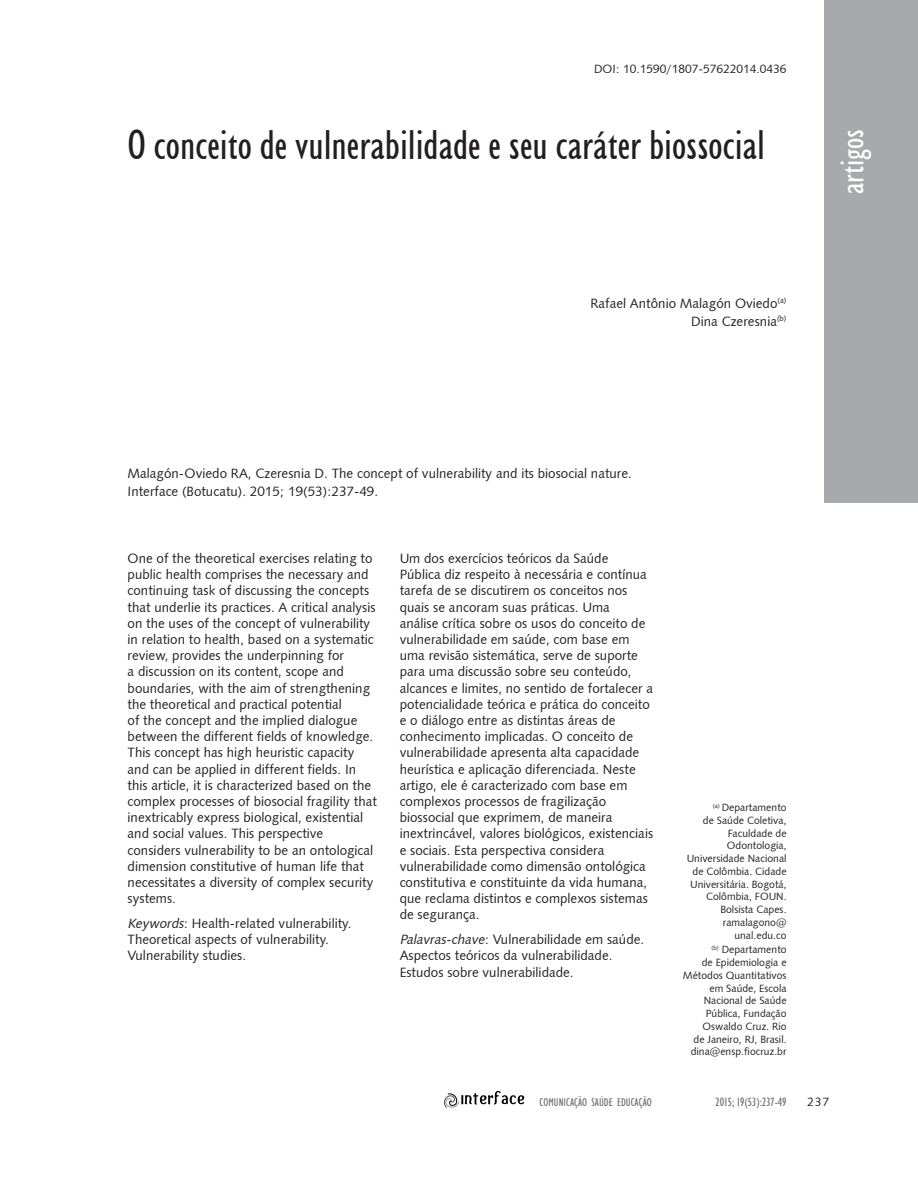
<style>
.page{position:relative;width:918px;height:1188px;background:#fff}
.page>*{position:absolute;margin:0;border:0;box-sizing:border-box;transform-origin:0 0}
.t1{font:condensed 42px "Humanist 521 BT";color:#231f20}
.t2{font:condensed 33px "Humanist 521 BT";color:#fff}
.t3{font:13.5px/16.2px "Humanist 531 BT Roman A";color:#231f20}
.t4{font:12px "Humanist 531 BT Roman A";color:#231f20}
.t5{font:condensed 12px "Humanist 521 BT";color:#6c6d70}
.t6{font:condensed 11.25px "Humanist 521 BT";color:#6c6d70}
.t7{font:10.5px/12.8px "Humanist 531 BT Roman A";color:#231f20;text-align:right}
.s1{font-style:italic}
</style>
<div class="page">
<div style="left:825px;top:0;width:93px;height:502px;background:#a8a9ad"></div>
<img style="left:445px;top:1091px;width:80px;height:17px">
<p class="t4" style="left:594px;top:62px;width:194px">DOI: 10.1590/1807-57622014.0436</p>
<h1 class="t1" style="left:128px;top:121px;width:639px">O conceito de vulnerabilidade e seu caráter biossocial</h1>
<p class="t3" style="left:590px;top:294px;width:198px;line-height:18px;text-align:right">Rafael Antônio Malagón Oviedo<sup>(a)<br></sup>Dina Czeresnia<sup>(b)</sup></p>
<h2 class="t2" style="left:833px;top:194px;width:67px;rotate:-90deg">artigos</h2>
<p class="t3" style="left:128px;top:464px;width:506px;line-height:18px">Malagón-Oviedo RA, Czeresnia D. The concept of vulnerability and its biosocial nature.<br>Interface (Botucatu). 2015; 19(53):237-49.</p>
<p class="t3" style="left:128px;top:550px;width:251px">One of the theoretical exercises relating to public health comprises the necessary and continuing task of discussing the concepts that underlie its practices. A critical analysis on the uses of the concept of vulnerability in relation to health, based on a systematic review, provides the underpinning for<br>a discussion on its content, scope and boundaries, with the aim of strengthening the theoretical and practical potential<br>of the concept and the implied dialogue between the different fields of knowledge.<br>This concept has high heuristic capacity and can be applied in different fields. In this article, it is characterized based on the complex processes of biosocial fragility that inextricably express biological, existential and social values. This perspective considers vulnerability to be an ontological dimension constitutive of human life that necessitates a diversity of complex security systems.</p>
<p class="t3" style="left:128px;top:915px;width:225px"><span class="s1">Keywords</span>: Health-related vulnerability.<br>Theoretical aspects of vulnerability.<br>Vulnerability studies.</p>
<p class="t3" style="left:400px;top:550px;width:255px">Um dos exercícios teóricos da Saúde<br>Pública diz respeito à necessária e contínua tarefa de se discutirem os conceitos nos quais se ancoram suas práticas. Uma<br>análise crítica sobre os usos do conceito de vulnerabilidade em saúde, com base em uma revisão sistemática, serve de suporte para uma discussão sobre seu conteúdo, alcances e limites, no sentido de fortalecer a potencialidade teórica e prática do conceito e o diálogo entre as distintas áreas de conhecimento implicadas. O conceito de vulnerabilidade apresenta alta capacidade heurística e aplicação diferenciada. Neste artigo, ele é caracterizado com base em complexos processos de fragilização biossocial que exprimem, de maneira inextrincável, valores biológicos, existenciais e sociais. Esta perspectiva considera vulnerabilidade como dimensão ontológica constitutiva e constituinte da vida humana, que reclama distintos e complexos sistemas de segurança.</p>
<p class="t3" style="left:400px;top:931px;width:246px"><span class="s1">Palavras-chave</span>: Vulnerabilidade em saúde.<br>Aspectos teóricos da vulnerabilidade.<br>Estudos sobre vulnerabilidade.</p>
<p class="t7" style="left:687px;top:801px;width:101px"><sup>(a)</sup> Departamento<br>de Saúde Coletiva,<br>Faculdade de<br>Odontologia,<br>Universidade Nacional de Colômbia. Cidade<br>Universitária. Bogotá,<br>Colômbia, FOUN.<br>Bolsista Capes. ramalagono@ unal.edu.co</p>
<p class="t7" style="left:683px;top:943px;width:105px"><sup>(b)</sup> Departamento<br>de Epidemiologia e<br>Métodos Quantitativos em Saúde, Escola<br>Nacional de Saúde<br>Pública, Fundação<br>Oswaldo Cruz. Rio<br>de Janeiro, RJ, Brasil. dina@ensp.fiocruz.br</p>
<p class="t6" style="left:540px;top:1095px;width:114px">COMUNICAÇÃO SAÚDE EDUCAÇÃO</p>
<p class="t5" style="left:716px;top:1095px;width:73px">2015; 19(53):237-49</p>
<p class="t4" style="left:807px;top:1094px;width:23px">237</p>
</div>
